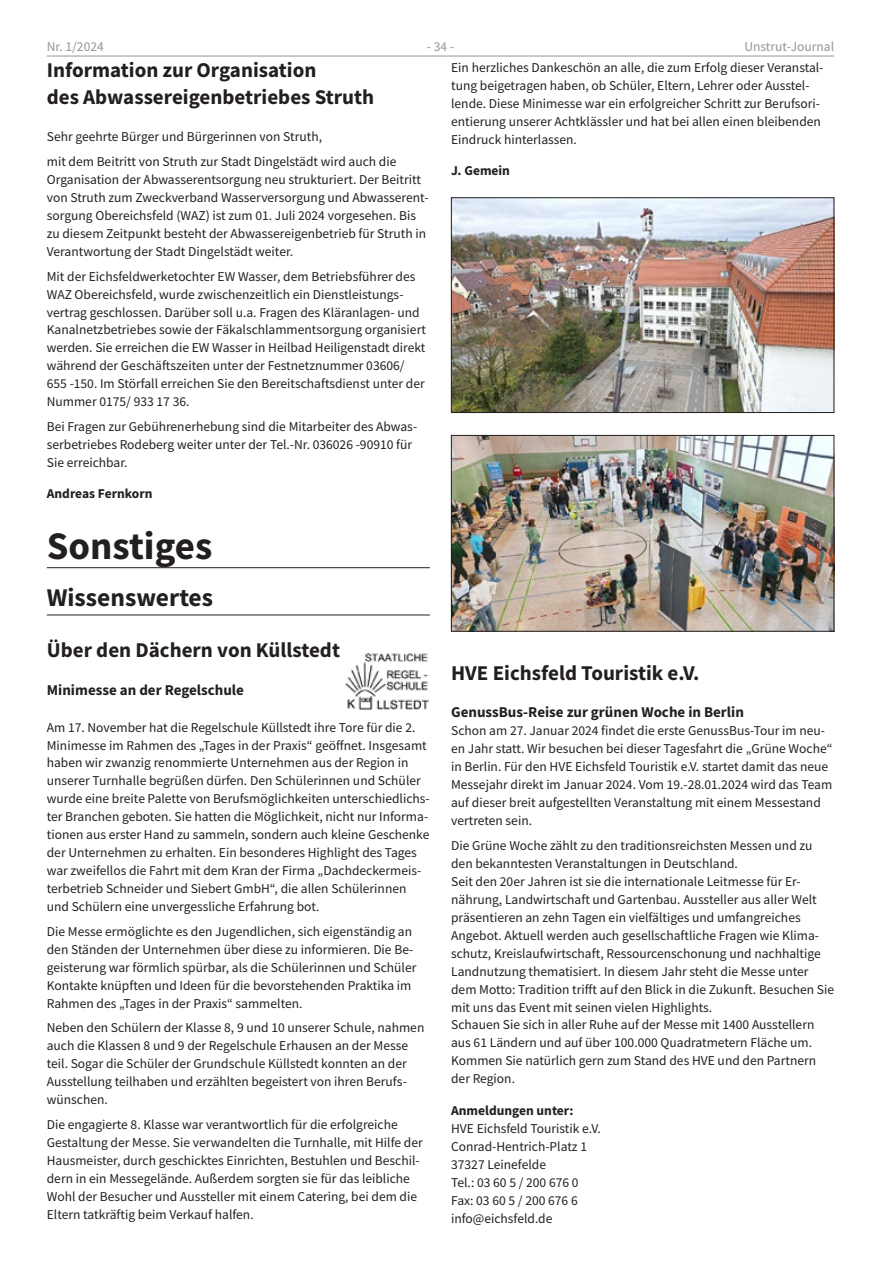
<style>
.page{position:relative;width:881px;height:1263px;background:#fff}
.page>*{position:absolute;margin:0;border:0;box-sizing:border-box;transform-origin:0 0}
.Positivbalken{font:700 39px "Source Sans Pro";color:#231f20}
.Rasterbalken{font:700 25.5px "Source Sans Pro";color:#231f20}
.Überschrift{font:700 21px/26.8px "Source Sans Pro";color:#231f20}
.Zwischenüberschrift{font:700 15px "Source Sans Pro";color:#231f20}
.t1{font:13.5px/18px "Source Sans Pro";color:#231f20}
.Normalfett{font:700 13.5px "Source Sans Pro";color:#231f20}
.t2{font:13.5px "Source Sans Pro";color:#939598}
</style>
<div class="page">
<hr style="left:47px;top:56px;width:786px;height:1px;background:#939598">
<img style="left:453px;top:199px;width:378px;height:212px">
<div style="left:451px;top:197px;width:382px;height:216px;border:1px solid #231f20"></div>
<img style="left:453px;top:437px;width:378px;height:192px">
<div style="left:451px;top:435px;width:382px;height:196px;border:1px solid #231f20"></div>
<hr style="left:47px;top:567px;width:382px;height:1px;background:#231f20">
<hr style="left:47px;top:615px;width:382px;height:1px;background:#231f20">
<img style="left:345px;top:653px;width:84px;height:57px">
<p class="t2" style="left:47px;top:37px;width:58px">Nr. 1/2024</p>
<p class="t2" style="left:426px;top:37px;width:29px">- 34 -</p>
<p class="t2" style="left:744px;top:37px;width:91px">Unstrut-Journal</p>
<p class="t1" style="left:451px;top:58px;width:374px">Ein herzliches Dankeschön an alle, die zum Erfolg dieser Veranstal&shy;tung beigetragen haben, ob Schüler, Eltern, Lehrer oder Ausstel&shy;lende. Diese Minimesse war ein erfolgreicher Schritt zur Berufsori&shy;entierung unserer Achtklässler und hat bei allen einen bleibenden Eindruck hinterlassen.</p>
<p class="Normalfett" style="left:451px;top:161px;width:60px">J. Gemein</p>
<p class="Überschrift" style="left:47px;top:57px;width:329px">Information zur Organisation<br>des Abwassereigenbetriebes Struth</p>
<p class="t1" style="left:47px;top:128px;width:276px">Sehr geehrte Bürger und Bürgerinnen von Struth,</p>
<p class="t1" style="left:47px;top:153px;width:383px">mit dem Beitritt von Struth zur Stadt Dingelstädt wird auch die Organisation der Abwasserentsorgung neu strukturiert. Der Beitritt von Struth zum Zweckverband Wasserversorgung und Abwasserent&shy;sorgung Obereichsfeld (WAZ) ist zum 01. Juli 2024 vorgesehen. Bis zu diesem Zeitpunkt besteht der Abwassereigenbetrieb für Struth in Verantwortung der Stadt Dingelstädt weiter.</p>
<p class="t1" style="left:47px;top:267px;width:380px">Mit der Eichsfeldwerketochter EW Wasser, dem Betriebsführer des WAZ Obereichsfeld, wurde zwischenzeitlich ein Dienstleistungs&shy;vertrag geschlossen. Darüber soll u.a. Fragen des Kläranlagen- und Kanalnetzbetriebes sowie der Fäkalschlammentsorgung organisiert werden. Sie erreichen die EW Wasser in Heilbad Heiligenstadt direkt während der Geschäftszeiten unter der Festnetznummer 03606/ 655 -150. Im Störfall erreichen Sie den Bereitschaftsdienst unter der Nummer 0175/ 933 17 36.</p>
<p class="t1" style="left:47px;top:417px;width:372px">Bei Fragen zur Gebührenerhebung sind die Mitarbeiter des Abwas&shy;serbetriebes Rodeberg weiter unter der Tel.-Nr. 036026 -90910 für<br>Sie erreichbar.</p>
<p class="Normalfett" style="left:47px;top:485px;width:107px">Andreas Fernkorn</p>
<p class="Positivbalken" style="left:47px;top:520px;width:167px">Sonstiges</p>
<p class="Rasterbalken" style="left:47px;top:580px;width:168px">Wissenswertes</p>
<p class="Überschrift" style="left:47px;top:636px;width:294px">Über den Dächern von Küllstedt</p>
<p class="Zwischenüberschrift" style="left:47px;top:679px;width:199px">Minimesse an der Regelschule</p>
<p class="t1" style="left:47px;top:718px;width:384px">Am 17. November hat die Regelschule Küllstedt ihre Tore für die 2.<br>Minimesse im Rahmen des „Tages in der Praxis“ geöffnet. Insgesamt haben wir zwanzig renommierte Unternehmen aus der Region in unserer Turnhalle begrüßen dürfen. Den Schülerinnen und Schüler wurde eine breite Palette von Berufsmöglichkeiten unterschiedlichs&shy;ter Branchen geboten. Sie hatten die Möglichkeit, nicht nur Informa&shy;tionen aus erster Hand zu sammeln, sondern auch kleine Geschenke der Unternehmen zu erhalten. Ein besonderes Highlight des Tages war zweifellos die Fahrt mit dem Kran der Firma „Dachdeckermeis&shy;terbetrieb Schneider und Siebert GmbH“, die allen Schülerinnen und Schülern eine unvergessliche Erfahrung bot.</p>
<p class="t1" style="left:47px;top:922px;width:371px">Die Messe ermöglichte es den Jugendlichen, sich eigenständig an den Ständen der Unternehmen über diese zu informieren. Die Be&shy;geisterung war förmlich spürbar, als die Schülerinnen und Schüler Kontakte knüpften und Ideen für die bevorstehenden Praktika im Rahmen des „Tages in der Praxis“ sammelten.</p>
<p class="t1" style="left:47px;top:1019px;width:379px">Neben den Schülern der Klasse 8, 9 und 10 unserer Schule, nahmen auch die Klassen 8 und 9 der Regelschule Erhausen an der Messe teil. Sogar die Schüler der Grundschule Küllstedt konnten an der Ausstellung teilhaben und erzählten begeistert von ihren Berufs&shy;wünschen.</p>
<p class="t1" style="left:47px;top:1115px;width:377px">Die engagierte 8. Klasse war verantwortlich für die erfolgreiche Gestaltung der Messe. Sie verwandelten die Turnhalle, mit Hilfe der Hausmeister, durch geschicktes Einrichten, Bestuhlen und Beschil&shy;dern in ein Messegelände. Außerdem sorgten sie für das leibliche Wohl der Besucher und Aussteller mit einem Catering, bei dem die Eltern tatkräftig beim Verkauf halfen.</p>
<p class="Überschrift" style="left:451px;top:659px;width:250px">HVE Eichsfeld Touristik e.V.</p>
<p class="Zwischenüberschrift" style="left:451px;top:702px;width:294px">GenussBus-Reise zur grünen Woche in Berlin</p>
<p class="t1" style="left:451px;top:722px;width:383px">Schon am 27. Januar 2024 findet die erste GenussBus-Tour im neu&shy;en Jahr statt. Wir besuchen bei dieser Tagesfahrt die „Grüne Woche“ in Berlin. Für den HVE Eichsfeld Touristik e.V. startet damit das neue Messejahr direkt im Januar 2024. Vom 19.-28.01.2024 wird das Team auf dieser breit aufgestellten Veranstaltung mit einem Messestand vertreten sein.</p>
<p class="t1" style="left:451px;top:836px;width:363px">Die Grüne Woche zählt zu den traditionsreichsten Messen und zu den bekanntesten Veranstaltungen in Deutschland.</p>
<p class="t1" style="left:451px;top:872px;width:384px">Seit den 20er Jahren ist sie die internationale Leitmesse für Er&shy;nährung, Landwirtschaft und Gartenbau. Aussteller aus aller Welt präsentieren an zehn Tagen ein vielfältiges und umfangreiches Angebot. Aktuell werden auch gesellschaftliche Fragen wie Klima&shy;schutz, Kreislaufwirtschaft, Ressourcenschonung und nachhaltige Landnutzung thematisiert. In diesem Jahr steht die Messe unter dem Motto: Tradition trifft auf den Blick in die Zukunft. Besuchen Sie mit uns das Event mit seinen vielen Highlights.</p>
<p class="t1" style="left:451px;top:1016px;width:366px">Schauen Sie sich in aller Ruhe auf der Messe mit 1400 Ausstellern aus 61 Ländern und auf über 100.000 Quadratmetern Fläche um.<br>Kommen Sie natürlich gern zum Stand des HVE und den Partnern der Region.</p>
<p class="Normalfett" style="left:451px;top:1101px;width:124px">Anmeldungen unter:</p>
<p class="t1" style="left:451px;top:1119px;width:151px">HVE Eichsfeld Touristik e.V.</p>
<p class="t1" style="left:451px;top:1137px;width:137px">Conrad-Hentrich-Platz 1</p>
<p class="t1" style="left:451px;top:1155px;width:96px">37327 Leinefelde</p>
<p class="t1" style="left:451px;top:1173px;width:129px">Tel.: 03 60 5 / 200 676 0</p>
<p class="t1" style="left:451px;top:1191px;width:128px">Fax: 03 60 5 / 200 676 6</p>
<p class="t1" style="left:451px;top:1209px;width:103px">info@eichsfeld.de</p>
</div>
